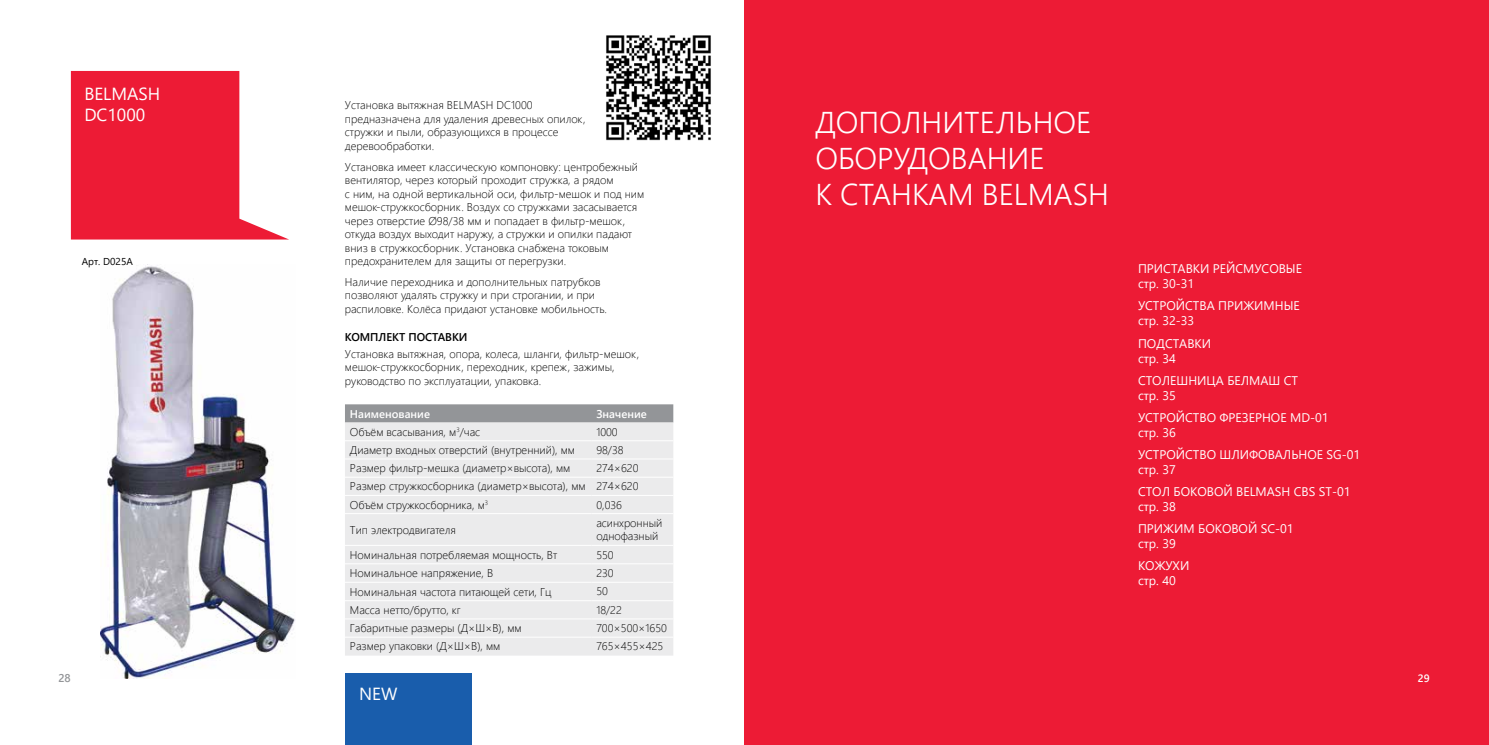
<style>
.page{position:relative;width:1489px;height:745px;background:#fff}
.page>*{position:absolute;margin:0;border:0;box-sizing:border-box;transform-origin:0 0}
.t1{font:300 30px/36px "Segoe UI";color:#fff}
.t2{font:17.5px/21px "Segoe UI";color:#fff}
.t3{font:12.5px/15px "Segoe UI";color:#fff}
.t4{font:300 11.25px/13.5px "Segoe UI";color:#000}
.t5{font:600 11.25px "Segoe UI";color:#fff}
.t6{font:600 11.25px "Segoe UI";color:#000}
.t7{font:600 11.25px "Segoe UI";color:#939598}
.t8{font:600 10.62px "Segoe UI";color:#fff}
.t9{font:10px "Segoe UI";color:#000}
</style>
<div class="page">
<img style="left:100px;top:264px;width:195px;height:414px">
<svg style="left:71px;top:71px;width:217px;height:168px"></svg>
<div style="left:345px;top:673px;width:126px;height:71px;background:#195dac"></div>
<div style="left:744px;top:0;width:744px;height:744px;background:#ed1b35"></div>
<div style="left:345px;top:404px;width:328px;height:18px;background:#939598"></div>
<div style="left:345px;top:422px;width:328px;height:233px;background:#ebebec"></div>
<hr style="left:345px;top:440px;width:246px;height:1px;background:#fff">
<hr style="left:591px;top:440px;width:82px;height:1px;background:#fff">
<hr style="left:345px;top:458px;width:246px;height:1px;background:#fff">
<hr style="left:591px;top:458px;width:82px;height:1px;background:#fff">
<hr style="left:345px;top:476px;width:246px;height:1px;background:#fff">
<hr style="left:591px;top:476px;width:82px;height:1px;background:#fff">
<hr style="left:345px;top:494px;width:246px;height:1px;background:#fff">
<hr style="left:591px;top:494px;width:82px;height:1px;background:#fff">
<hr style="left:345px;top:513px;width:246px;height:1px;background:#fff">
<hr style="left:591px;top:513px;width:82px;height:1px;background:#fff">
<hr style="left:345px;top:544px;width:246px;height:1px;background:#fff">
<hr style="left:591px;top:544px;width:82px;height:1px;background:#fff">
<hr style="left:345px;top:563px;width:246px;height:1px;background:#fff">
<hr style="left:591px;top:563px;width:82px;height:1px;background:#fff">
<hr style="left:345px;top:581px;width:246px;height:1px;background:#fff">
<hr style="left:591px;top:581px;width:82px;height:1px;background:#fff">
<hr style="left:345px;top:600px;width:246px;height:1px;background:#fff">
<hr style="left:591px;top:600px;width:82px;height:1px;background:#fff">
<hr style="left:345px;top:618px;width:246px;height:1px;background:#fff">
<hr style="left:591px;top:618px;width:82px;height:1px;background:#fff">
<hr style="left:345px;top:636px;width:246px;height:1px;background:#fff">
<hr style="left:591px;top:636px;width:82px;height:1px;background:#fff">
<img style="left:606px;top:35px;width:105px;height:106px">
<h2 class="t2" style="left:84px;top:82px;width:77px">BELMASH<br>DC1000</h2>
<p class="t9" style="left:82px;top:254px;width:52px">Арт. D025A</p>
<p class="t4" style="left:345px;top:98px;width:242px">Установка вытяжная BELMASH DC1000 предназначена для удаления древесных опилок, стружки и пыли, образующихся в процессе деревообработки.</p>
<p class="t4" style="left:345px;top:159px;width:301px">Установка имеет классическую компоновку: центробежный вентилятор, через который проходит стружка, а рядом<br>с ним, на одной вертикальной оси, фильтр-мешок и под ним мешок-стружкосборник. Воздух со стружками засасывается через отверстие Ø98/38 мм и попадает в фильтр-мешок, откуда воздух выходит наружу, а стружки и опилки падают вниз в стружкосборник. Установка снабжена токовым предохранителем для защиты от перегрузки.</p>
<p class="t4" style="left:345px;top:274px;width:263px">Наличие переходника и дополнительных патрубков позволяют удалять стружку и при строгании, и при распиловке. Колёса придают установке мобильность.</p>
<p class="t6" style="left:345px;top:327px;width:124px">КОМПЛЕКТ ПОСТАВКИ</p>
<p class="t4" style="left:345px;top:346px;width:296px">Установка вытяжная, опора, колеса, шланги, фильтр-мешок, мешок-стружкосборник, переходник, крепеж, зажимы, руководство по эксплуатации, упаковка.</p>
<p class="t5" style="left:350px;top:404px;width:82px">Наименование</p>
<p class="t5" style="left:596px;top:404px;width:52px">Значение</p>
<p class="t4" style="left:350px;top:424px;width:132px">Объём всасывания, м<sup>3</sup>/час</p>
<p class="t4" style="left:596px;top:424px;width:23px">1000</p>
<p class="t4" style="left:350px;top:442px;width:226px">Диаметр входных отверстий (внутренний), мм</p>
<p class="t4" style="left:596px;top:442px;width:29px">98/38</p>
<p class="t4" style="left:350px;top:460px;width:222px">Размер фильтр-мешка (диаметр×высота), мм</p>
<p class="t4" style="left:350px;top:458px;width:290px;line-height:18.2px;text-align:justify;text-indent:246px">274×620<br>Размер стружкосборника (диаметр×высота), мм 274×620<br>Объём стружкосборника, м<sup>3</sup></p>
<p class="t4" style="left:596px;top:497px;width:27px">0,036</p>
<p class="t4" style="left:350px;top:522px;width:107px">Тип электродвигателя</p>
<p class="t4" style="left:596px;top:515px;width:68px">асинхронный однофазный</p>
<p class="t4" style="left:350px;top:547px;width:209px">Номинальная потребляемая мощность, Вт</p>
<p class="t4" style="left:596px;top:547px;width:19px">550</p>
<p class="t4" style="left:350px;top:565px;width:145px">Номинальное напряжение, В</p>
<p class="t4" style="left:596px;top:565px;width:19px">230</p>
<p class="t4" style="left:350px;top:584px;width:203px">Номинальная частота питающей сети, Гц</p>
<p class="t4" style="left:596px;top:584px;width:13px">50</p>
<p class="t4" style="left:350px;top:602px;width:112px">Масса нетто/брутто, кг</p>
<p class="t4" style="left:596px;top:602px;width:27px">18/22</p>
<p class="t4" style="left:350px;top:620px;width:173px">Габаритные размеры (Д×Ш×В), мм</p>
<p class="t4" style="left:596px;top:620px;width:72px">700×500×1650</p>
<p class="t4" style="left:350px;top:638px;width:152px">Размер упаковки (Д×Ш×В), мм</p>
<p class="t4" style="left:596px;top:638px;width:68px">765×455×425</p>
<h1 class="t1" style="left:815px;top:103px;width:295px">ДОПОЛНИТЕЛЬНОЕ<br>ОБОРУДОВАНИЕ<br>К СТАНКАМ BELMASH</h1>
<p class="t3" style="left:1137px;top:261px;width:165px">ПРИСТАВКИ РЕЙСМУСОВЫЕ стр. 30-31</p>
<p class="t3" style="left:1137px;top:298px;width:163px">УСТРОЙСТВА ПРИЖИМНЫЕ стр. 32-33</p>
<p class="t3" style="left:1137px;top:335px;width:75px">ПОДСТАВКИ стр. 34</p>
<p class="t3" style="left:1137px;top:372px;width:162px">СТОЛЕШНИЦА БЕЛМАШ СТ стр. 35</p>
<p class="t3" style="left:1137px;top:409px;width:192px">УСТРОЙСТВО ФРЕЗЕРНОЕ MD-01 стр. 36</p>
<p class="t3" style="left:1137px;top:446px;width:224px">УСТРОЙСТВО ШЛИФОВАЛЬНОЕ SG-01 стр. 37</p>
<p class="t3" style="left:1137px;top:483px;width:214px">СТОЛ БОКОВОЙ BELMASH CBS ST-01 стр. 38</p>
<p class="t3" style="left:1137px;top:520px;width:157px">ПРИЖИМ БОКОВОЙ SC-01 стр. 39</p>
<p class="t3" style="left:1137px;top:558px;width:53px">КОЖУХИ стр. 40</p>
<p class="t7" style="left:58px;top:668px;width:14px">28</p>
<p class="t8" style="left:1417px;top:669px;width:13px">29</p>
<h2 class="t2" style="left:359px;top:682px;width:40px">NEW</h2>
</div>
